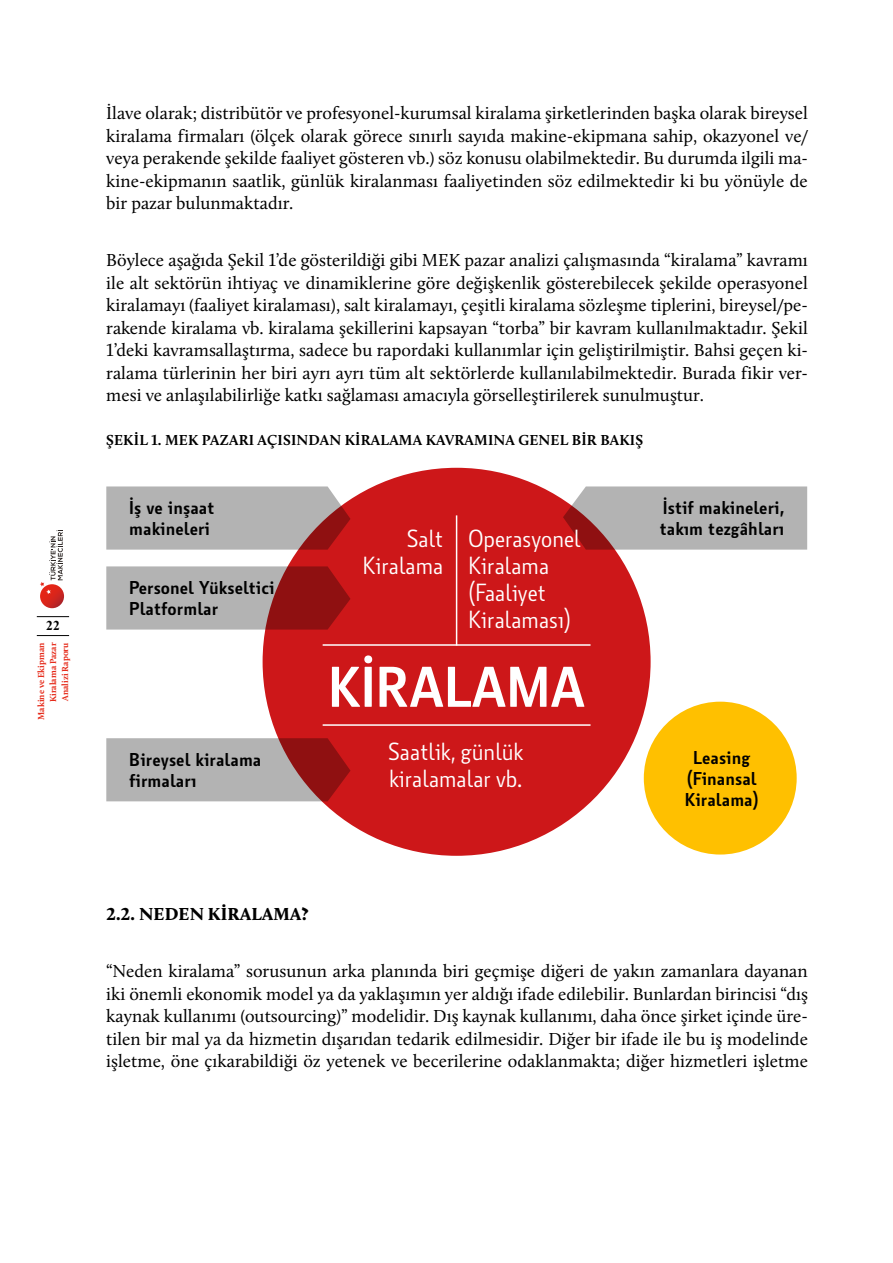
<style>
.page{position:relative;width:893px;height:1263px;background:#fff}
.page>*{position:absolute;margin:0;border:0;box-sizing:border-box;transform-origin:0 0}
.t1{font:700 55.5px "Botanika";color:#fff}
.t2{font:24px/27px "Botanika Lite";color:#fff}
.t3{font:18px/22.5px "Calluna";color:#000;text-align:justify}
.t4{font:700 18px/21px "Botanika";color:#000}
.t5{font:900 18px "Calluna";letter-spacing:.015em;color:#000}
.t6{font:700 15px "Calluna";letter-spacing:.015em;color:#000}
.t7{font:700 13.5px "Times New Roman";color:#000}
.t8{font:700 9px/12px "Calluna";color:#e52716;text-align:justify}
</style>
<div class="page">
<hr style="left:37px;top:616px;width:32px;height:1px;background:#000">
<hr style="left:37px;top:635px;width:32px;height:1px;background:#000">
<svg style="left:40px;top:584px;width:24px;height:24px"></svg>
<svg style="left:40px;top:530px;width:23px;height:64px"></svg>
<div style="left:563px;top:486px;width:244px;height:64px;background:#b3b3b3"></div>
<div style="left:106px;top:486px;width:244px;height:64px;background:#b3b3b3"></div>
<div style="left:106px;top:566px;width:182px;height:63px;background:#b3b3b3"></div>
<div style="left:106px;top:738px;width:215px;height:63px;background:#b3b3b3"></div>
<div style="left:263px;top:468px;width:388px;height:388px;background:#cd1719;border-radius:50%"></div>
<div style="left:644px;top:702px;width:153px;height:152px;background:#ffc000;border-radius:50%"></div>
<hr style="left:323px;top:724px;width:267px;height:2px;background:#fff">
<hr style="left:323px;top:644px;width:267px;height:2px;background:#fff">
<hr style="left:456px;top:515px;width:1px;height:130px;background:#fff">
<p class="t7" style="left:46px;top:616px;width:15px">22</p>
<p class="t8" style="left:35px;top:702px;width:61px;text-indent:-18px;rotate:-90deg">Makine ve Ekipman Kiralama Pazar Analizi Raporu</p>
<p class="t3" style="left:106px;top:102px;width:703px">İlave olarak; distribütör ve profesyonel-kurumsal kiralama şirketlerinden başka olarak bireysel kiralama firmaları (ölçek olarak görece sınırlı sayıda makine-ekipmana sahip, okazyonel ve/ veya perakende şekilde faaliyet gösteren vb.) söz konusu olabilmektedir. Bu durumda ilgili ma&shy;kine-ekipmanın saatlik, günlük kiralanması faaliyetinden söz edilmektedir ki bu yönüyle de bir pazar bulunmaktadır.</p>
<p class="t3" style="left:106px;top:249px;width:703px">Böylece aşağıda Şekil 1’de gösterildiği gibi MEK pazar analizi çalışmasında “kiralama” kavramı ile alt sektörün ihtiyaç ve dinamiklerine göre değişkenlik gösterebilecek şekilde operasyonel kiralamayı (faaliyet kiralaması), salt kiralamayı, çeşitli kiralama sözleşme tiplerini, bireysel/pe&shy;rakende kiralama vb. kiralama şekillerini kapsayan “torba” bir kavram kullanılmaktadır. Şekil 1’deki kavramsallaştırma, sadece bu rapordaki kullanımlar için geliştirilmiştir. Bahsi geçen ki&shy;ralama türlerinin her biri ayrı ayrı tüm alt sektörlerde kullanılabilmektedir. Burada fikir ver&shy;mesi ve anlaşılabilirliğe katkı sağlaması amacıyla görselleştirilerek sunulmuştur.</p>
<p class="t6" style="left:106px;top:431px;width:539px">ŞEKIL 1. MEK PAZARI AÇISINDAN KIRALAMA KAVRAMINA GENEL BIR BAKIŞ</p>
<p class="t4" style="left:129px;top:497px;width:87px">İş ve inşaat makineleri</p>
<p class="t4" style="left:129px;top:577px;width:147px">Personel Yükseltici<br>Platformlar</p>
<h2 class="t2" style="left:363px;top:525px;width:82px;text-align:right">Salt<br>Kiralama</h2>
<h2 class="t2" style="left:469px;top:525px;width:114px">Operasyonel<br>Kiralama (Faaliyet<br>Kiralaması)</h2>
<h1 class="t1" style="left:328px;top:653px;width:259px">KİRALAMA</h1>
<p class="t4" style="left:129px;top:749px;width:134px">Bireysel kiralama firmaları</p>
<h2 class="t2" style="left:388px;top:739px;width:137px">Saatlik, günlük kiralamalar vb.</h2>
<p class="t4" style="left:660px;top:497px;width:126px">İstif makineleri, takım tezgâhları</p>
<p class="t4" style="left:685px;top:747px;width:76px;text-align:center">Leasing (Finansal<br>Kiralama)</p>
<p class="t5" style="left:106px;top:903px;width:203px">2.2. NEDEN KIRALAMA?</p>
<p class="t3" style="left:106px;top:960px;width:703px">“Neden kiralama” sorusunun arka planında biri geçmişe diğeri de yakın zamanlara dayanan iki önemli ekonomik model ya da yaklaşımın yer aldığı ifade edilebilir. Bunlardan birincisi “dış kaynak kullanımı (outsourcing)” modelidir. Dış kaynak kullanımı, daha önce şirket içinde üre&shy;tilen bir mal ya da hizmetin dışarıdan tedarik edilmesidir. Diğer bir ifade ile bu iş modelinde işletme, öne çıkarabildiği öz yetenek ve becerilerine odaklanmakta; diğer hizmetleri işletme</p>
</div>
